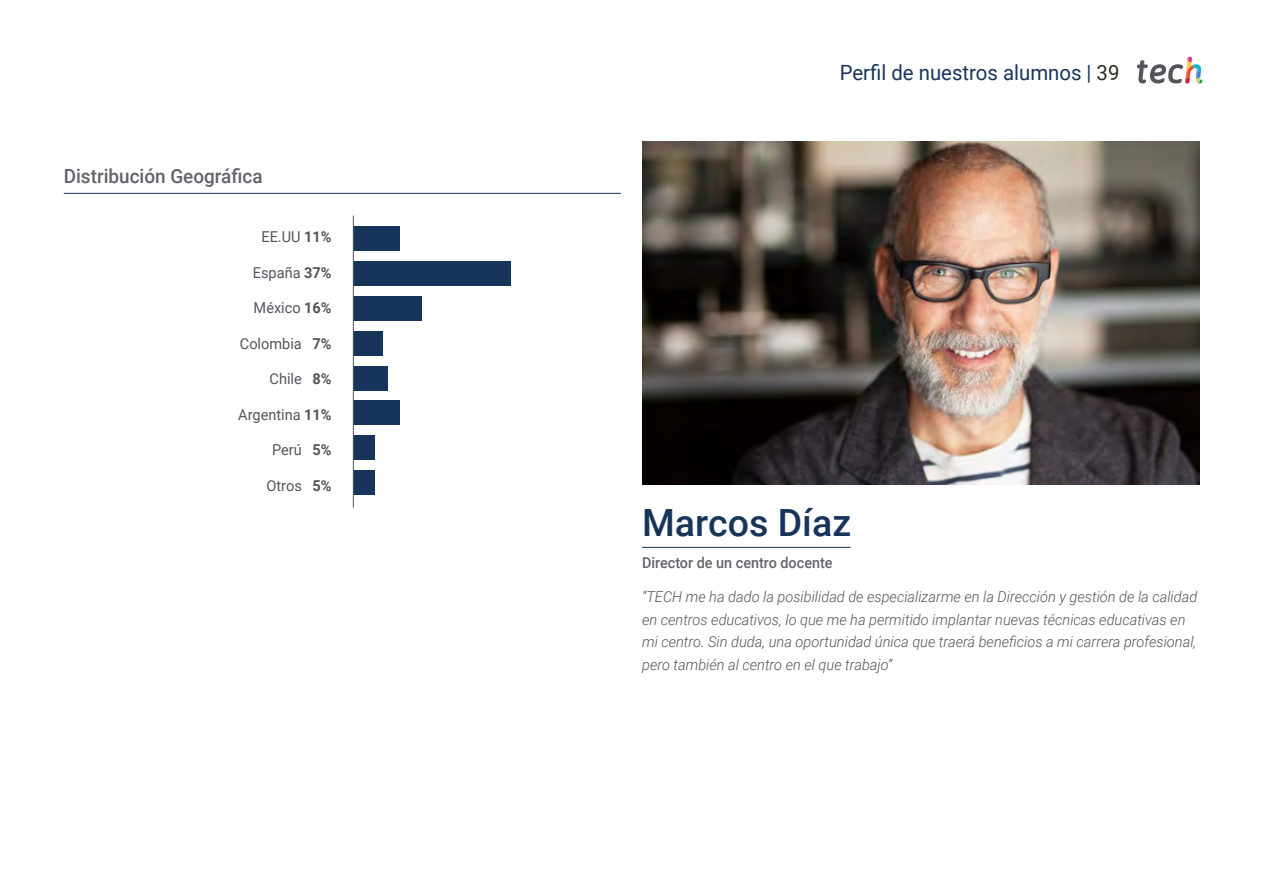
<style>
.page{position:relative;width:1263px;height:893px;background:#fff}
.page>*{position:absolute;margin:0;border:0;box-sizing:border-box;transform-origin:0 0}
.t1{font:500 37.5px "Roboto";color:#17355b}
.t2{font:21px "Roboto";color:#1a355c}
.t3{font:500 19.5px "Roboto";color:#61646a}
.t4{font:italic 300 15px/22.5px "Roboto";color:#52555b}
.t5{font:15px "Roboto";color:#52555b}
.t6{font:500 15px "Roboto";color:#61646a;scale:.96 1}
.s1{font-weight:700}
.s2{color:#312e20}
</style>
<div class="page">
<svg style="left:1137px;top:57px;width:65px;height:27px"></svg>
<hr style="left:64px;top:193px;width:557px;height:1px;background:#17355b">
<hr style="left:642px;top:547px;width:208px;height:1px;background:#123352">
<img style="left:642px;top:141px;width:557px;height:343px">
<div style="left:353px;top:227px;width:47px;height:24px;background:#17355b"></div>
<div style="left:353px;top:401px;width:47px;height:24px;background:#17355b"></div>
<div style="left:353px;top:261px;width:158px;height:25px;background:#17355b"></div>
<div style="left:353px;top:435px;width:22px;height:25px;background:#17355b"></div>
<div style="left:353px;top:296px;width:68px;height:25px;background:#17355b"></div>
<div style="left:353px;top:470px;width:22px;height:25px;background:#17355b"></div>
<div style="left:353px;top:331px;width:30px;height:25px;background:#17355b"></div>
<div style="left:353px;top:366px;width:34px;height:24px;background:#17355b"></div>
<hr style="left:353px;top:216px;width:1px;height:291px;background:#52555b">
<h3 class="t3" style="left:64px;top:162px;width:200px">Distribución Geográfica</h3>
<p class="t5" style="left:261px;top:226px;width:72px">EE.UU <span class="s1">11%</span></p>
<p class="t5" style="left:253px;top:262px;width:80px">España <span class="s1">37%</span></p>
<p class="t5" style="left:254px;top:297px;width:80px">México <span class="s1">16%</span></p>
<p class="t5" style="left:240px;top:333px;width:93px">Colombia <span class="s1">7%</span></p>
<p class="t5" style="left:270px;top:368px;width:64px">Chile <span class="s1">8%</span></p>
<p class="t5" style="left:238px;top:404px;width:95px">Argentina <span class="s1">11%</span></p>
<p class="t5" style="left:272px;top:439px;width:61px">Perú <span class="s1">5%</span></p>
<p class="t5" style="left:266px;top:475px;width:67px">Otros <span class="s1">5%</span></p>
<h2 class="t2" style="left:840px;top:57px;width:281px">Perfil de nuestros alumnos | <span class="s2">39</span></h2>
<h1 class="t1" style="left:642px;top:496px;width:211px">Marcos Díaz</h1>
<p class="t6" style="left:642px;top:552px;width:200px">Director de un centro docente</p>
<p class="t4" style="left:642px;top:585px;width:557px">“TECH me ha dado la posibilidad de especializarme en la Dirección y gestión de la calidad en centros educativos, lo que me ha permitido implantar nuevas técnicas educativas en mi centro. Sin duda, una oportunidad única que traerá beneficios a mi carrera profesional, pero también al centro en el que trabajo”</p>
</div>
